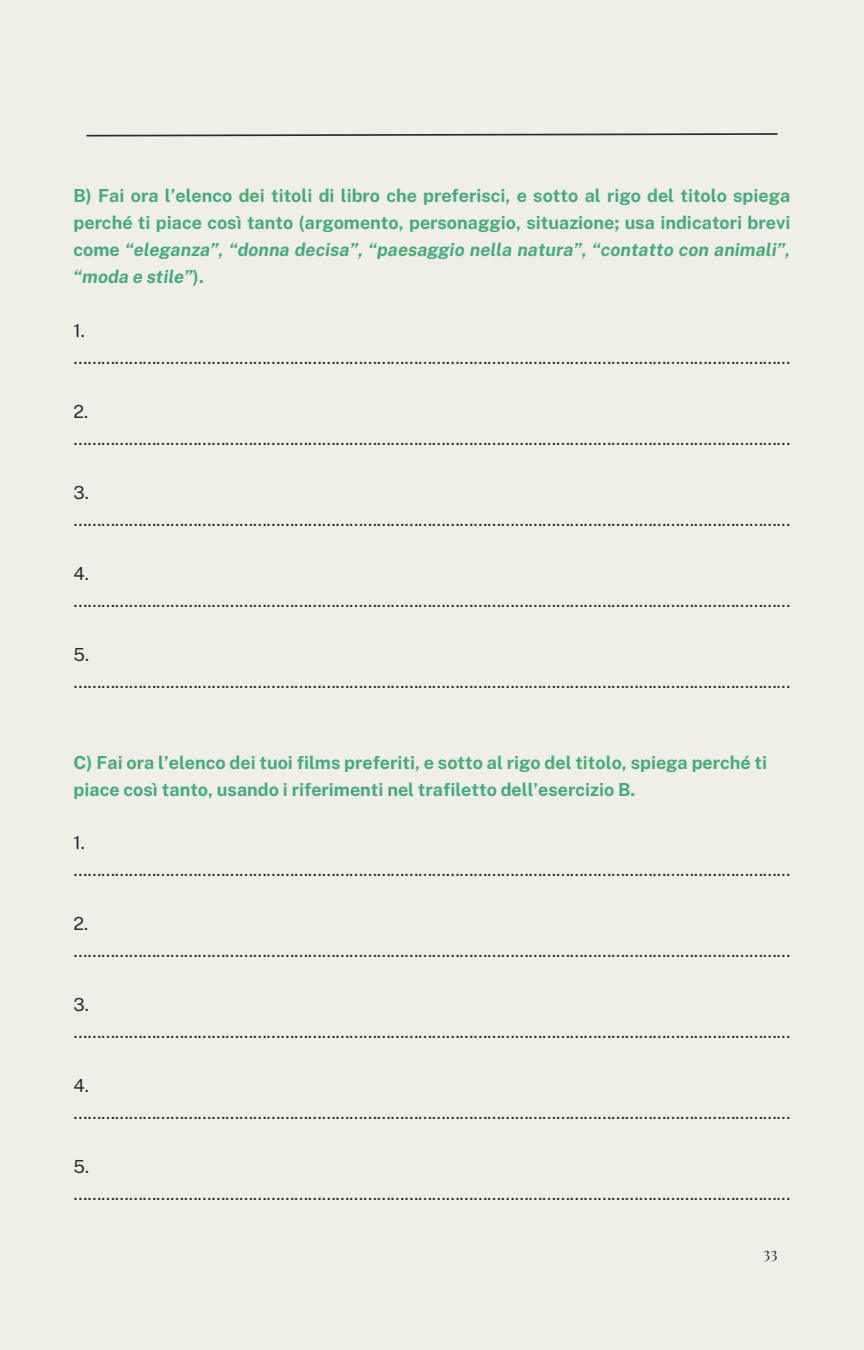
<style>
.page{position:relative;width:864px;height:1350px;background:#efeee7}
.page>*{position:absolute;margin:0;border:0;box-sizing:border-box;transform-origin:0 0}
.t1{font:18px/27px "Public Sans";color:#2b2c30}
.t2{font:700 18px/27px "Public Sans";color:#42ad79;text-align:justify}
.t3{font:15.75px "Playfair Display";color:#2b2c30}
.s1{font-style:italic}
</style>
<div class="page">
<svg style="left:86px;top:133px;width:692px;height:4px"></svg>
<p class="t2" style="left:74px;top:182px;width:718px">B) Fai ora l’elenco dei titoli di libro che preferisci, e sotto al rigo del titolo spiega perché ti piace così tanto (argomento, personaggio, situazione; usa indicatori brevi come <span class="s1">“eleganza”, “donna decisa”, “paesaggio nella natura”, “contatto con animali”, “moda e stile”</span>).</p>
<p class="t1" style="left:74px;top:317px;width:718px">1. …………………………………………………………………………………………………………………………………………</p>
<p class="t1" style="left:74px;top:398px;width:718px">2. …………………………………………………………………………………………………………………………………………</p>
<p class="t1" style="left:74px;top:479px;width:718px">3. …………………………………………………………………………………………………………………………………………</p>
<p class="t1" style="left:74px;top:560px;width:718px">4. …………………………………………………………………………………………………………………………………………</p>
<p class="t1" style="left:74px;top:641px;width:718px">5. …………………………………………………………………………………………………………………………………………</p>
<p class="t2" style="left:74px;top:748px;width:695px">C) Fai ora l’elenco dei tuoi films preferiti, e sotto al rigo del titolo, spiega perché ti piace così tanto, usando i riferimenti nel trafiletto dell’esercizio B.</p>
<p class="t1" style="left:74px;top:829px;width:718px">1. …………………………………………………………………………………………………………………………………………</p>
<p class="t1" style="left:74px;top:910px;width:718px">2. …………………………………………………………………………………………………………………………………………</p>
<p class="t1" style="left:74px;top:991px;width:718px">3. …………………………………………………………………………………………………………………………………………</p>
<p class="t1" style="left:74px;top:1072px;width:718px">4. …………………………………………………………………………………………………………………………………………</p>
<p class="t1" style="left:74px;top:1153px;width:718px">5. …………………………………………………………………………………………………………………………………………</p>
<p class="t3" style="left:763px;top:1242px;width:16px">33</p>
</div>
